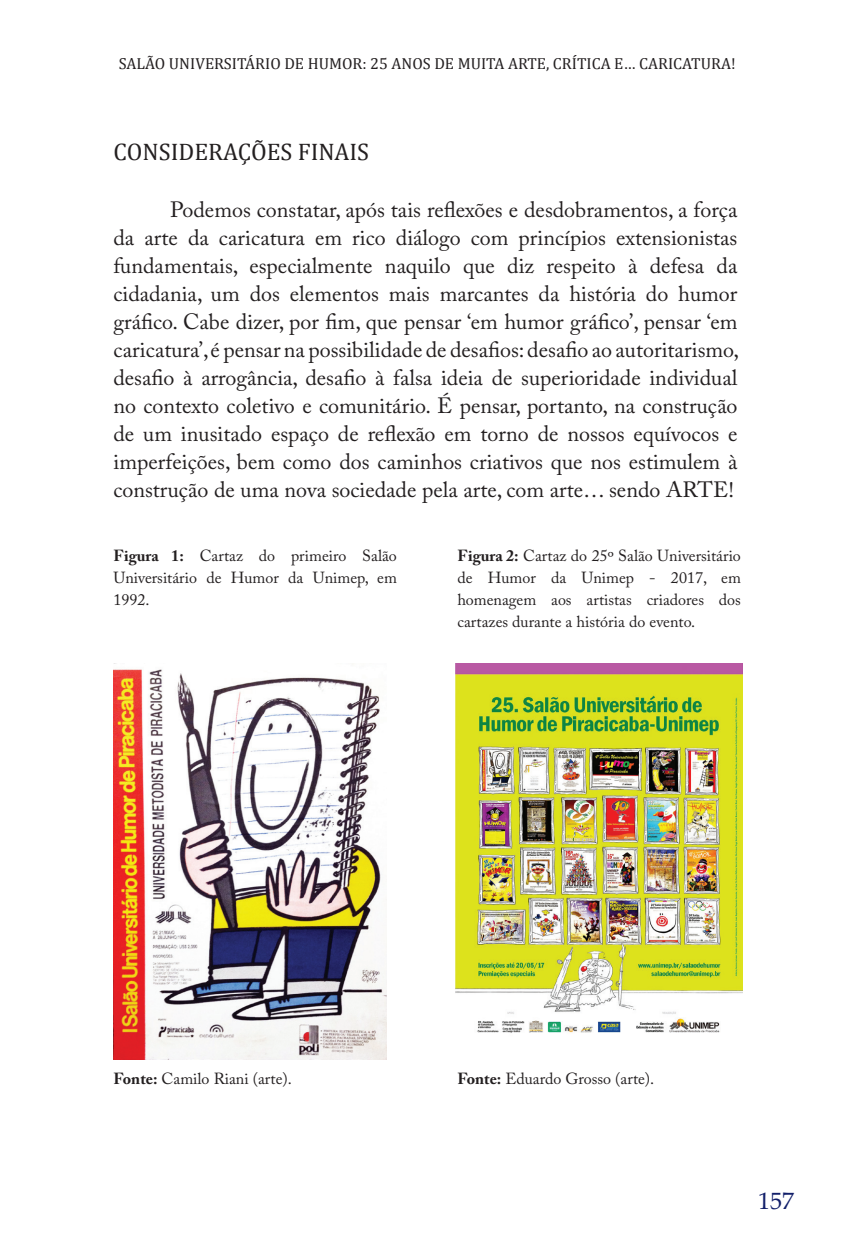
<style>
.page{position:relative;width:851px;height:1248px;background:#fff}
.page>*{position:absolute;margin:0;border:0;box-sizing:border-box;transform-origin:0 0}
.t1{font:24px "Cambria";color:#231f20}
.t2{font:24px "Palatino Linotype";color:#121f6a}
.t3{font:22px/28px "Adobe Caslon Pro";color:#231f20;text-align:justify}
.t4{font:16px/22px "Adobe Caslon Pro";color:#231f20;text-align:justify}
.t5{font:16px "Cambria";color:#231f20}
.s1{font-weight:700}
</style>
<div class="page">
<img style="left:455px;top:663px;width:287px;height:370px">
<img style="left:113px;top:663px;width:273px;height:396px">
<p class="t5" style="left:119px;top:54px;width:618px">SALÃO UNIVERSITÁRIO DE HUMOR: 25 ANOS DE MUITA ARTE, CRÍTICA E… CARICATURA!</p>
<p class="t1" style="left:113px;top:138px;width:257px">CONSIDERAÇÕES FINAIS</p>
<p class="t3" style="left:113px;top:195px;width:627px;text-indent:57px">Podemos constatar, após tais reflexões e desdobramentos, a força da arte da caricatura em rico diálogo com princípios extensionistas fundamentais, especialmente naquilo que diz respeito à defesa da cidadania, um dos elementos mais marcantes da história do humor gráfico. Cabe dizer, por fim, que pensar ‘em humor gráfico’, pensar ‘em caricatura’, é pensar na possibilidade de desafios: desafio ao autoritarismo, desafio à arrogância, desafio à falsa ideia de superioridade individual no contexto coletivo e comunitário. É pensar, portanto, na construção de um inusitado espaço de reflexão em torno de nossos equívocos e imperfeições, bem como dos caminhos criativos que nos estimulem à construção de uma nova sociedade pela arte, com arte… sendo ARTE!</p>
<p class="t4" style="left:113px;top:544px;width:285px"><span class="s1">Figura 1:</span> Cartaz do primeiro Salão Universitário de Humor da Unimep, em 1992.</p>
<p class="t4" style="left:457px;top:544px;width:285px"><span class="s1">Figura 2:</span> Cartaz do 25º Salão Universitário de Humor da Unimep - 2017, em homenagem aos artistas criadores dos cartazes durante a história do evento.</p>
<p class="t4" style="left:113px;top:1067px;width:180px"><span class="s1">Fonte:</span> Camilo Riani (arte).</p>
<p class="t4" style="left:457px;top:1067px;width:198px"><span class="s1">Fonte:</span> Eduardo Grosso (arte).</p>
<p class="t2" style="left:758px;top:1183px;width:37px">157</p>
</div>
